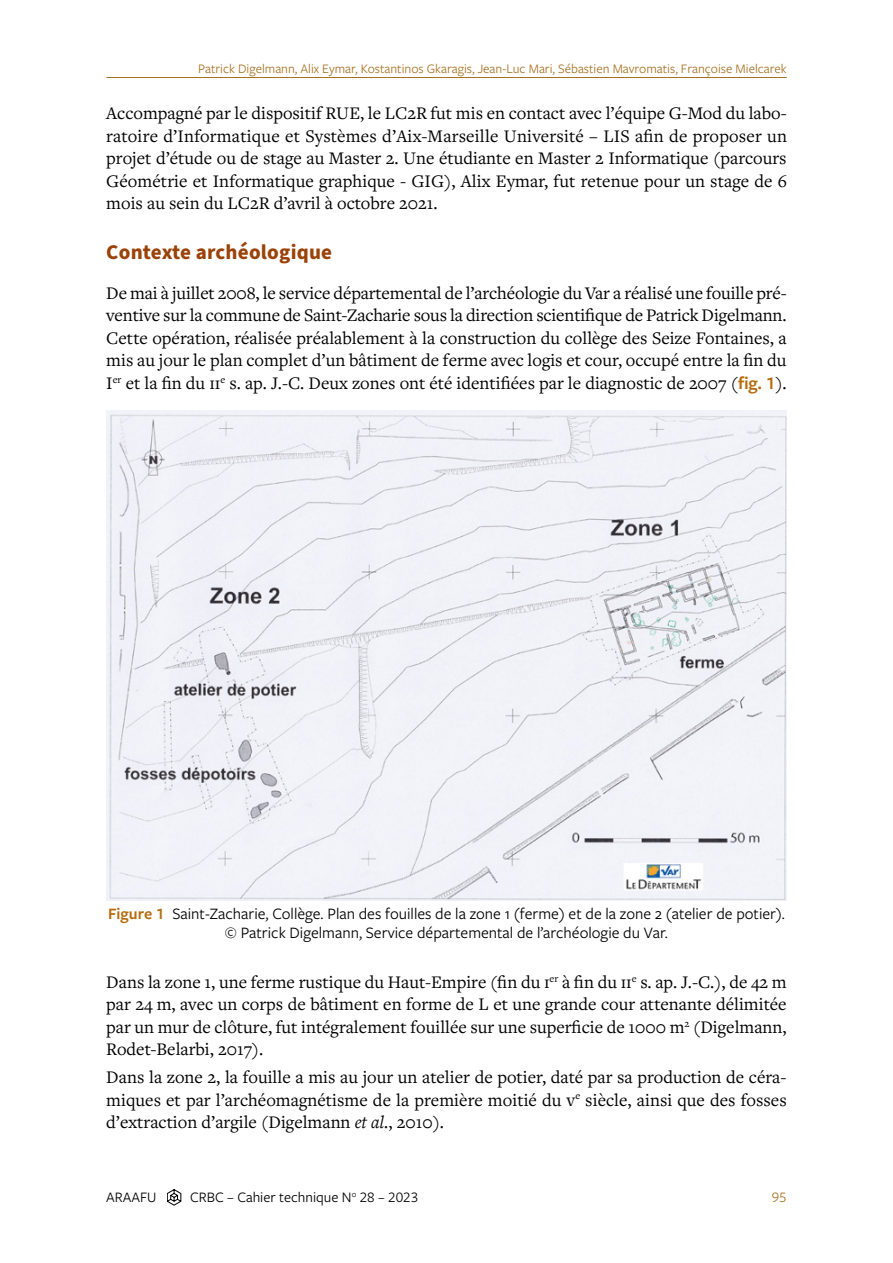
<style>
.page{position:relative;width:893px;height:1263px;background:#fff}
.page>*{position:absolute;margin:0;border:0;box-sizing:border-box;transform-origin:0 0}
.t1{font:700 21px "Source Sans Pro";letter-spacing:.01em;color:#9b4208}
.t2{font:18.3px/22.5px "Freight Text Pro";color:#000;text-align:justify}
.t3{font:16.5px/19.5px "Freight Sans Pro";color:#000;text-align:center}
.t4{font:15px "Freight Sans Pro";color:#000}
.t5{font:15px "Freight Sans Pro";color:#a97223}
.t6{font:13.5px "Freight Sans Pro";color:#a97223}
.s1{font-family:"Freight Sans Pro";font-weight:600;color:#b66b0d}
.s2{font-weight:600;color:#b66b0d}
.s3{font-style:italic}
</style>
<div class="page">
<hr style="left:106px;top:77px;width:681px;height:1px;background:#a97223">
<svg style="left:167px;top:1189px;width:14px;height:16px"></svg>
<img style="left:106px;top:410px;width:681px;height:490px">
<p class="t6" style="left:198px;top:60px;width:590px">Patrick Digelmann, Alix Eymar, Kostantinos Gkaragis, Jean-Luc Mari, Sébastien Mavromatis, Françoise Mielcarek</p>
<p class="t2" style="left:106px;top:101px;width:682px">Accompagné par le dispositif RUE, le LC2R fut mis en contact avec l’équipe G-Mod du labo&shy;ratoire d’Informatique et Systèmes d’Aix-Marseille Université – LIS afin de proposer un projet d’étude ou de stage au Master 2. Une étudiante en Master 2 Informatique (parcours Géométrie et Informatique graphique - GIG), Alix Eymar, fut retenue pour un stage de 6 mois au sein du LC2R d’avril à octobre 2021.</p>
<p class="t1" style="left:106px;top:238px;width:227px">Contexte archéologique</p>
<p class="t2" style="left:106px;top:281px;width:682px">De mai à juillet 2008, le service départemental de l’archéologie du Var a réalisé une fouille pré&shy;ventive sur la commune de Saint-Zacharie sous la direction scientifique de Patrick Digelmann.<br>Cette opération, réalisée préalablement à la construction du collège des Seize Fontaines, a mis au jour le plan complet d’un bâtiment de ferme avec logis et cour, occupé entre la fin du I<sup>er</sup> et la fin du ii<sup>e</sup> s. ap. J.‑C. Deux zones ont été identifiées par le diagnostic de 2007 (<span class="s1">fig. 1</span>).</p>
<p class="t3" style="left:108px;top:903px;width:678px"><span class="s2">Figure 1</span> Saint-Zacharie, Collège. Plan des fouilles de la zone 1 (ferme) et de la zone 2 (atelier de potier). © Patrick Digelmann, Service départemental de l’archéologie du Var.</p>
<p class="t2" style="left:106px;top:970px;width:682px">Dans la zone 1, une ferme rustique du Haut-Empire (fin du i<sup>er</sup> à fin du ii<sup>e</sup> s. ap. J.-C.), de 42 m par 24 m, avec un corps de bâtiment en forme de L et une grande cour attenante délimitée par un mur de clôture, fut intégralement fouillée sur une superficie de 1000 m<sup>2</sup> (Digelmann, Rodet-Belarbi, 2017).</p>
<p class="t2" style="left:106px;top:1065px;width:682px">Dans la zone 2, la fouille a mis au jour un atelier de potier, daté par sa production de céra&shy;miques et par l’archéomagnétisme de la première moitié du v<sup>e</sup> siècle, ainsi que des fosses d’extraction d’argile (Digelmann <span class="s3">et al.</span>, 2010).</p>
<p class="t4" style="left:106px;top:1187px;width:52px">ARAAFU</p>
<p class="t4" style="left:190px;top:1187px;width:230px">CRBC – Cahier technique N<sup>o</sup> 28 – 2023</p>
<p class="t5" style="left:772px;top:1187px;width:16px">95</p>
</div>
